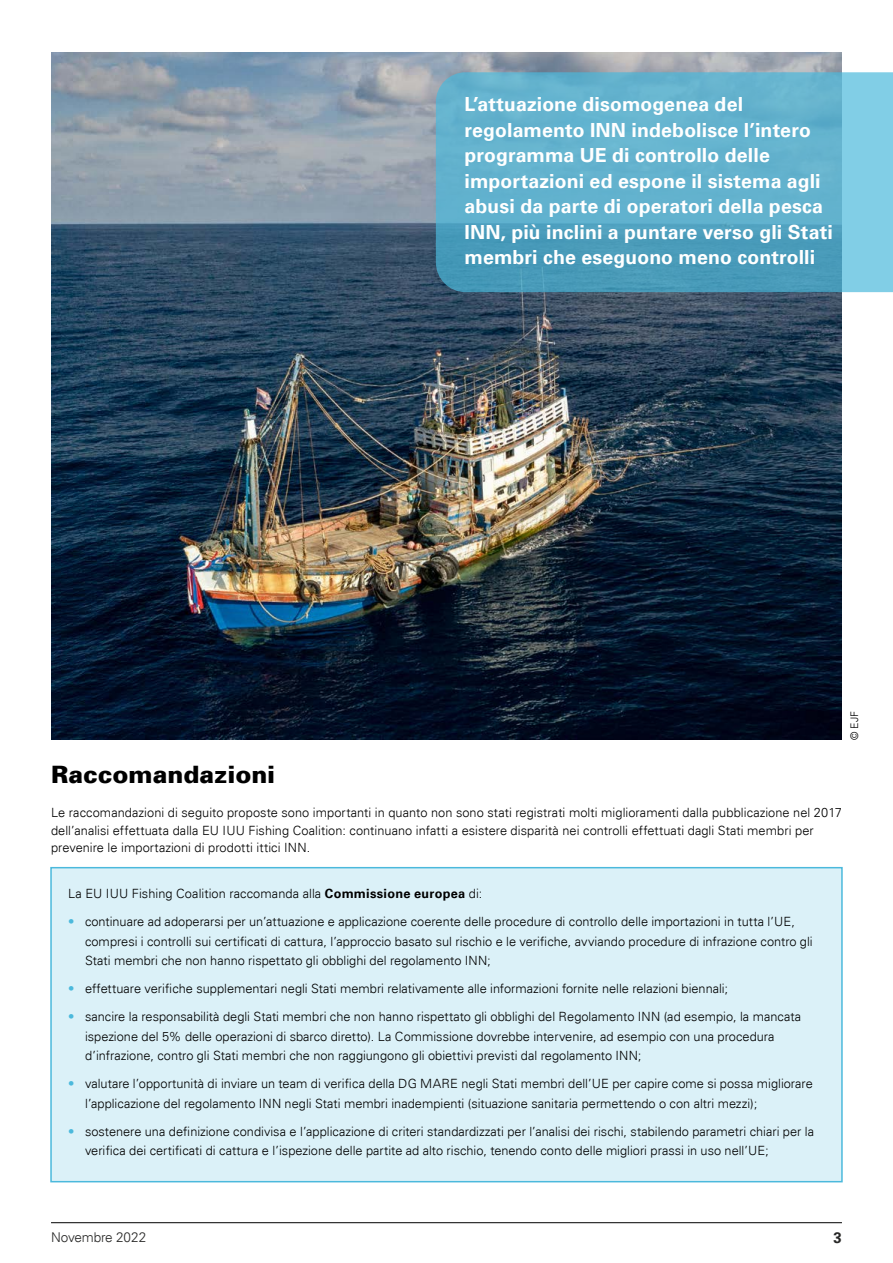
<style>
.page{position:relative;width:893px;height:1263px;background:#fff}
.page>*{position:absolute;margin:0;border:0;box-sizing:border-box;transform-origin:0 0}
.t1{font:900 24px "Univers 75";color:#000}
.t2{font:700 19.5px/25.5px "Univers";letter-spacing:.005em;color:#fff}
.t3{font:700 15px "Univers";color:#282827}
.t4{font:300 13.5px "Univers";letter-spacing:-.01em;color:#282827}
.t5{font:300 12.75px/19.5px "Univers";color:#000}
.t6{font:300 10.5px "Univers";color:#000}
.s1{font-weight:700}
.s2{color:#4bb9dc}
</style>
<div class="page">
<hr style="left:51px;top:1222px;width:791px;height:1px;background:#000">
<div style="left:50px;top:867px;width:793px;height:315px;background:#dbf1f8;border:2px solid #4bb9dc"></div>
<img style="left:51px;top:53px;width:791px;height:687px">
<svg style="left:436px;top:72px;width:457px;height:220px;background:#5fafca"></svg>
<p class="t2" style="left:465px;top:91px;width:370px">L’attuazione disomogenea del regolamento INN indebolisce l’intero programma UE di controllo delle importazioni ed espone il sistema agli abusi da parte di operatori della pesca INN, più inclini a puntare verso gli Stati membri che eseguono meno controlli</p>
<p class="t6" style="left:848px;top:740px;width:30px;rotate:-90deg">© EJF</p>
<h1 class="t1" style="left:51px;top:760px;width:226px">Raccomandazioni</h1>
<p class="t5" style="left:51px;top:804px;width:792px;line-height:17.2px">Le raccomandazioni di seguito proposte sono importanti in quanto non sono stati registrati molti miglioramenti dalla pubblicazione nel 2017 dell’analisi effettuata dalla EU IUU Fishing Coalition: continuano infatti a esistere disparità nei controlli effettuati dagli Stati membri per prevenire le importazioni di prodotti ittici INN.</p>
<p class="t5" style="left:68px;top:884px;width:416px">La EU IUU Fishing Coalition raccomanda alla <span class="s1">Commissione europea</span> di:</p>
<p class="t5" style="left:85px;top:912px;width:729px;text-indent:-17px"><span class="s2">•</span> continuare ad adoperarsi per un’attuazione e applicazione coerente delle procedure di controllo delle importazioni in tutta l’UE, compresi i controlli sui certificati di cattura, l’approccio basato sul rischio e le verifiche, avviando procedure di infrazione contro gli<br>Stati membri che non hanno rispettato gli obblighi del regolamento INN;</p>
<p class="t5" style="left:68px;top:979px;width:661px"><span class="s2">•</span> effettuare verifiche supplementari negli Stati membri relativamente alle informazioni fornite nelle relazioni biennali;</p>
<p class="t5" style="left:85px;top:1007px;width:718px;text-indent:-17px"><span class="s2">•</span> sancire la responsabilità degli Stati membri che non hanno rispettato gli obblighi del Regolamento INN (ad esempio, la mancata ispezione del 5% delle operazioni di sbarco diretto). La Commissione dovrebbe intervenire, ad esempio con una procedura d’infrazione, contro gli Stati membri che non raggiungono gli obiettivi previsti dal regolamento INN;</p>
<p class="t5" style="left:85px;top:1074px;width:729px;text-indent:-17px"><span class="s2">•</span> valutare l’opportunità di inviare un team di verifica della DG MARE negli Stati membri dell’UE per capire come si possa migliorare l’applicazione del regolamento INN negli Stati membri inadempienti (situazione sanitaria permettendo o con altri mezzi);</p>
<p class="t5" style="left:85px;top:1122px;width:731px;text-indent:-17px"><span class="s2">•</span> sostenere una definizione condivisa e l’applicazione di criteri standardizzati per l’analisi dei rischi, stabilendo parametri chiari per la verifica dei certificati di cattura e l’ispezione delle partite ad alto rischio, tenendo conto delle migliori prassi in uso nell’UE;</p>
<p class="t4" style="left:51px;top:1229px;width:97px">Novembre 2022</p>
<p class="t3" style="left:834px;top:1228px;width:10px">3</p>
</div>
